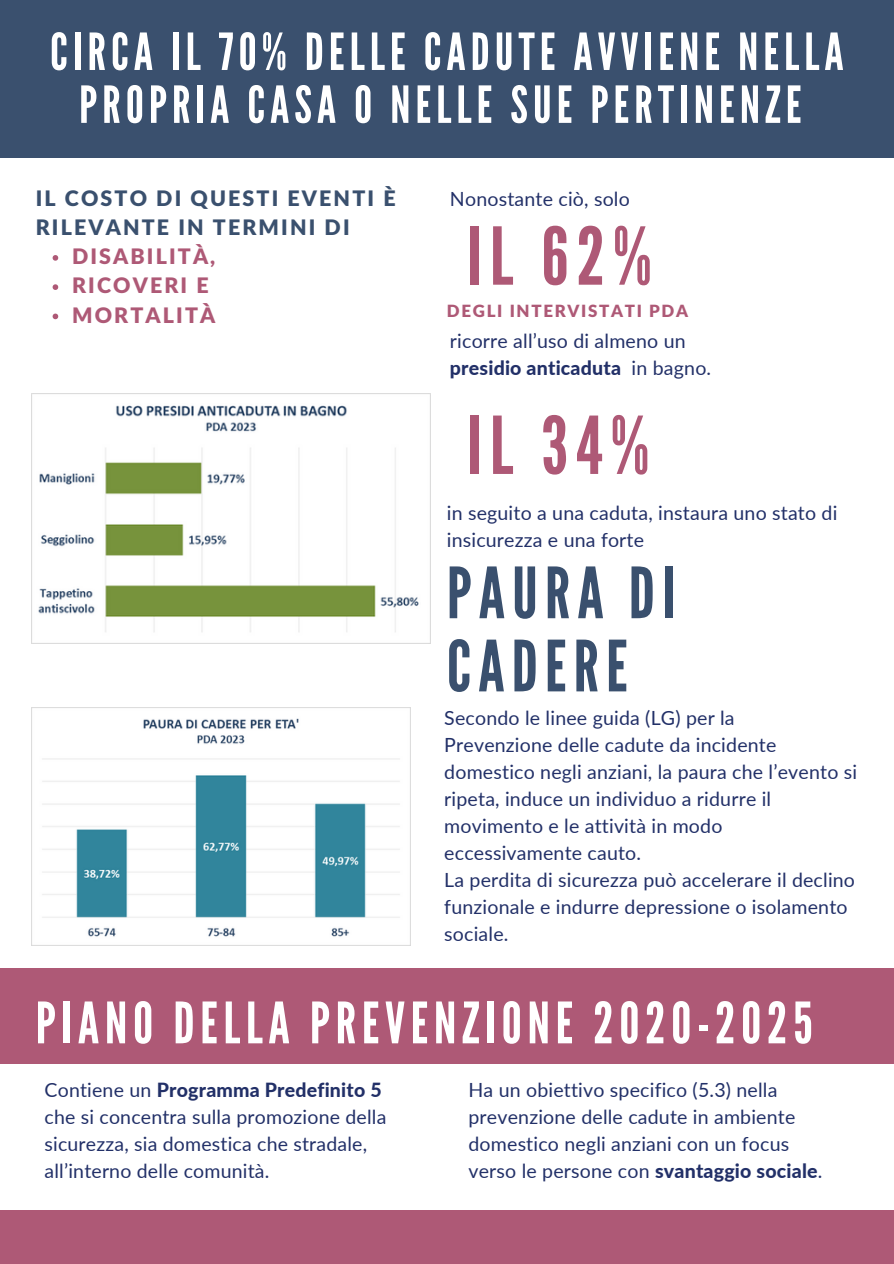
<style>
.page{position:relative;width:894px;height:1264px;background:#fff}
.page>*{position:absolute;margin:0;border:0;box-sizing:border-box;transform-origin:0 0}
.t1{font:79.35px "League Gothic";letter-spacing:.1em;color:#ae5976}
.t2{font:70.35px/73.2px "League Gothic";letter-spacing:.1em;color:#3a506e}
.t3{font:56.85px "League Gothic";letter-spacing:.1em;color:#fff}
.t4{font:51px/52.8px "League Gothic";letter-spacing:.1em;color:#fff;text-align:center}
.t5{font:900 21.3px "Lato Latin";letter-spacing:.1em;color:#3a506e}
.t6{font:900 21.3px "Lato Latin";letter-spacing:.1em;color:#ae5976}
.t7{font:19.5px/27px "Lato";letter-spacing:.01em;color:#223068}
.t8{font:900 16.8px "Lato Latin";letter-spacing:.1em;color:#ae5976}
.s1{font-weight:800}
</style>
<div class="page">
<div style="left:0;top:1210px;width:893px;height:53px;background:#ae5976"></div>
<img style="left:32px;top:393px;width:398px;height:239px">
<div style="left:0;top:0;width:893px;height:158px;background:#3a506e"></div>
<img style="left:32px;top:707px;width:378px;height:230px">
<svg style="left:53px;top:255px;width:5px;height:6px"></svg>
<svg style="left:53px;top:284px;width:5px;height:6px"></svg>
<svg style="left:53px;top:313px;width:5px;height:6px"></svg>
<div style="left:0;top:967px;width:893px;height:96px;background:#ae5976"></div>
<p class="t4" style="left:50px;top:26px;width:794px">CIRCA IL 70% DELLE CADUTE AVVIENE NELLA<br>PROPRIA CASA O NELLE SUE PERTINENZE</p>
<p class="t5" style="left:36px;top:188px;width:361px">IL COSTO DI QUESTI EVENTI È</p>
<h1 class="t7" style="left:450px;top:185px;width:181px">Nonostante ciò, solo</h1>
<p class="t5" style="left:36px;top:218px;width:315px">RILEVANTE IN TERMINI DI</p>
<h6 class="t6" style="left:72px;top:247px;width:145px">DISABILITÀ,</h6>
<p class="t6" style="left:72px;top:276px;width:138px">RICOVERI E</p>
<p class="t6" style="left:72px;top:305px;width:145px">MORTALITÀ</p>
<p class="t1" style="left:467px;top:210px;width:186px">IL 62%</p>
<h6 class="t8" style="left:447px;top:303px;width:242px">DEGLI INTERVISTATI PDA</h6>
<p class="t7" style="left:450px;top:327px;width:263px">ricorre all’uso di almeno un <span class="s1">presidio anticaduta</span> in bagno.</p>
<h6 class="t1" style="left:467px;top:400px;width:184px">IL 34%</h6>
<h6 class="t7" style="left:446px;top:498px;width:392px">in seguito a una caduta, instaura uno stato di insicurezza e una forte</h6>
<h6 class="t2" style="left:446px;top:558px;width:230px">PAURA DI<br>CADERE</h6>
<h3 class="t7" style="left:444px;top:703px;width:414px">Secondo le linee guida (LG) per la<br>Prevenzione delle cadute da incidente domestico negli anziani, la paura che l’evento si ripeta, induce un individuo a ridurre il movimento e le attività in modo eccessivamente cauto.<br>La perdita di sicurezza può accelerare il declino funzionale e indurre depressione o isolamento sociale.</h3>
<h6 class="t3" style="left:36px;top:990px;width:778px">PIANO DELLA PREVENZIONE 2020-2025</h6>
<h2 class="t7" style="left:44px;top:1076px;width:343px">Contiene un <span class="s1">Programma Predefinito 5 </span>che si concentra sulla promozione della sicurezza, sia domestica che stradale, all’interno delle comunità.</h2>
<h1 class="t7" style="left:468px;top:1076px;width:355px">Ha un obiettivo specifico (5.3) nella prevenzione delle cadute in ambiente domestico negli anziani con un focus verso le persone con <span class="s1">svantaggio sociale</span>.</h1>
</div>
